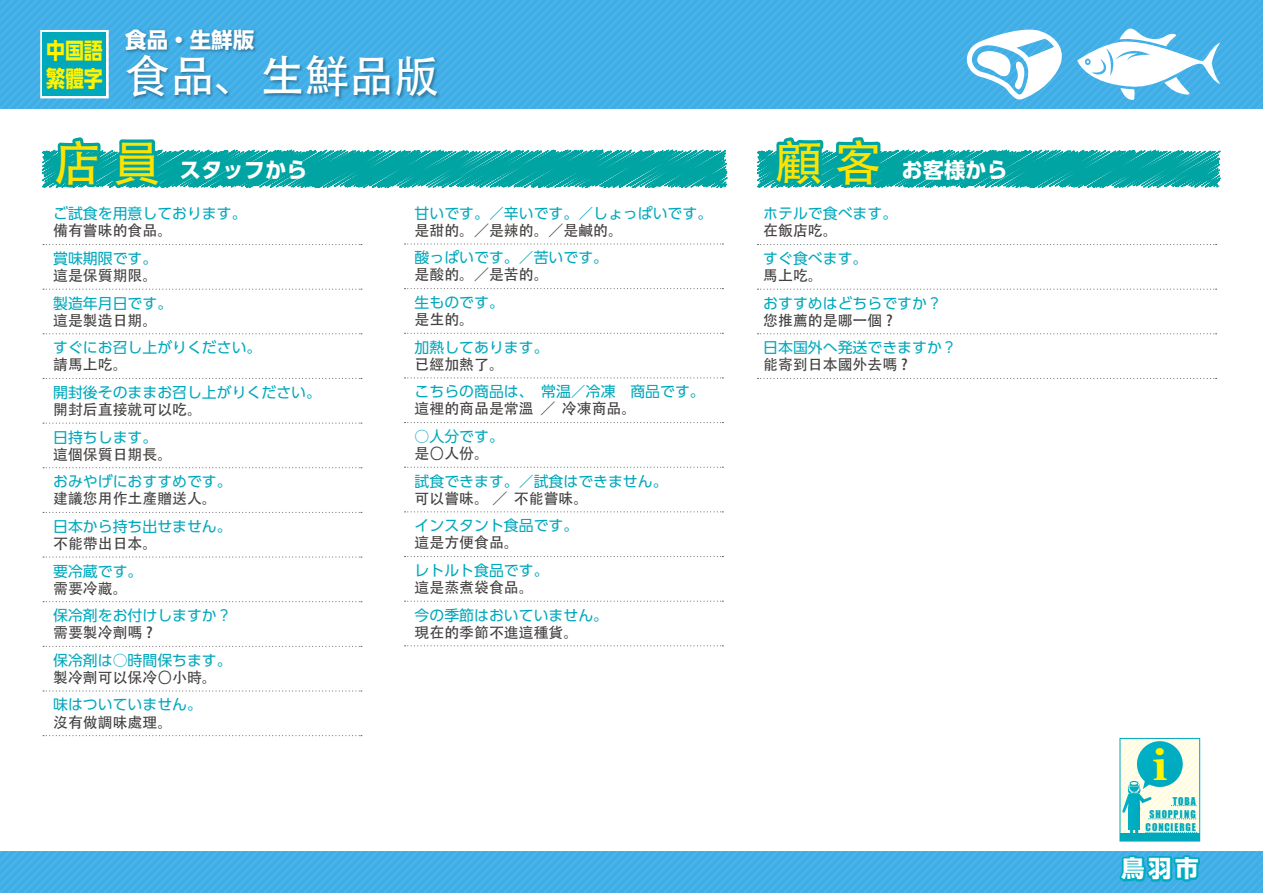
<style>
.page{position:relative;width:1263px;height:893px;background:#fff}
.page>*{position:absolute;margin:0;border:0;box-sizing:border-box;transform-origin:0 0}
.t1{font:48.3px "Adobe Heiti Std";color:#ffe300}
.t2{font:44.85px "Adobe Heiti Std";color:#fff}
.t3{font:700 41.7px "Georgia";color:#fff300}
.t4{font:700 23.4px "UD Shin Go NT Pro";color:#fff}
.t5{font:700 22.35px/27.6px "UD Shin Go Pro";color:#fff300;scale:.85 1}
.t6{font:700 21.45px "UD Shin Go Pro";color:#fff}
.t7{font:700 21.3px "UD Shin Go Pro";color:#fff}
.t8{font:14.85px "UD Shin Go Pro";color:#00a8bc}
.t9{font:14.85px "Adobe Heiti Std";color:#423f3e}
.t10{font:9.75px/13.2px "Impact";letter-spacing:.1em;color:#00a8bc;text-align:right}
</style>
<div class="page">
<div style="left:0;top:0;width:1263px;height:893px;background:linear-gradient(to right,#48b2e8,#45b1e8)"></div>
<svg style="left:1077px;top:28px;width:143px;height:72px"></svg>
<svg style="left:966px;top:28px;width:98px;height:72px"></svg>
<div style="left:0;top:109px;width:1263px;height:741px;background:#fff"></div>
<div style="left:40px;top:30px;width:69px;height:68px;border:4px solid #fff"></div>
<div style="left:43px;top:32px;width:63px;height:64px;background:#00a8bc"></div>
<img style="left:123px;top:51px;width:321px;height:58px">
<img style="left:123px;top:27px;width:136px;height:35px">
<svg style="left:41px;top:137px;width:687px;height:52px"></svg>
<svg style="left:756px;top:137px;width:465px;height:52px"></svg>
<svg style="left:43px;top:244px;width:319px;height:1px"></svg>
<svg style="left:43px;top:289px;width:319px;height:1px"></svg>
<svg style="left:43px;top:333px;width:319px;height:1px"></svg>
<svg style="left:43px;top:378px;width:319px;height:1px"></svg>
<svg style="left:43px;top:423px;width:319px;height:1px"></svg>
<svg style="left:43px;top:467px;width:319px;height:1px"></svg>
<svg style="left:43px;top:512px;width:319px;height:1px"></svg>
<svg style="left:43px;top:556px;width:319px;height:2px"></svg>
<svg style="left:43px;top:601px;width:319px;height:1px"></svg>
<svg style="left:43px;top:646px;width:319px;height:1px"></svg>
<svg style="left:43px;top:690px;width:319px;height:1px"></svg>
<svg style="left:43px;top:735px;width:319px;height:1px"></svg>
<svg style="left:404px;top:243px;width:319px;height:1px"></svg>
<svg style="left:404px;top:288px;width:319px;height:1px"></svg>
<svg style="left:404px;top:333px;width:319px;height:1px"></svg>
<svg style="left:404px;top:377px;width:319px;height:1px"></svg>
<svg style="left:404px;top:422px;width:319px;height:1px"></svg>
<svg style="left:404px;top:467px;width:319px;height:1px"></svg>
<svg style="left:404px;top:511px;width:319px;height:1px"></svg>
<svg style="left:404px;top:556px;width:319px;height:1px"></svg>
<svg style="left:404px;top:601px;width:319px;height:1px"></svg>
<svg style="left:404px;top:645px;width:319px;height:1px"></svg>
<svg style="left:757px;top:244px;width:460px;height:1px"></svg>
<svg style="left:757px;top:289px;width:460px;height:1px"></svg>
<svg style="left:757px;top:333px;width:460px;height:1px"></svg>
<svg style="left:757px;top:378px;width:460px;height:1px"></svg>
<svg style="left:1115px;top:741px;width:87px;height:151px"></svg>
<h3 class="t5" style="left:46px;top:36px;width:68px">中国語繁體字</h3>
<h3 class="t6" style="left:125px;top:23px;width:130px">食品・生鮮版</h3>
<h2 class="t2" style="left:125px;top:50px;width:315px">食品、生鮮品版</h2>
<h1 class="t1" style="left:53px;top:134px;width:109px">店 員</h1>
<h3 class="t7" style="left:180px;top:153px;width:129px">スタッフから</h3>
<p class="t8" style="left:53px;top:202px;width:195px">ご試食を用意しております。</p>
<p class="t9" style="left:53px;top:222px;width:121px">備有嘗味的食品。</p>
<p class="t8" style="left:53px;top:246px;width:106px">賞味期限です。</p>
<p class="t9" style="left:53px;top:267px;width:106px">這是保質期限。</p>
<p class="t8" style="left:53px;top:291px;width:121px">製造年月日です。</p>
<p class="t9" style="left:53px;top:311px;width:106px">這是製造日期。</p>
<p class="t8" style="left:53px;top:336px;width:210px">すぐにお召し上がりください。</p>
<p class="t9" style="left:53px;top:356px;width:76px">請馬上吃。</p>
<p class="t8" style="left:53px;top:380px;width:269px">開封後そのままお召し上がりください。</p>
<p class="t9" style="left:53px;top:401px;width:150px">開封后直接就可以吃。</p>
<p class="t8" style="left:53px;top:425px;width:106px">日持ちします。</p>
<p class="t9" style="left:53px;top:445px;width:121px">這個保質日期長。</p>
<p class="t8" style="left:53px;top:470px;width:180px">おみやげにおすすめです。</p>
<p class="t9" style="left:53px;top:490px;width:165px">建議您用作土產贈送人。</p>
<p class="t8" style="left:53px;top:514px;width:180px">日本から持ち出せません。</p>
<p class="t9" style="left:53px;top:534px;width:106px">不能帶出日本。</p>
<p class="t8" style="left:53px;top:559px;width:91px">要冷蔵です。</p>
<p class="t9" style="left:53px;top:579px;width:76px">需要冷藏。</p>
<p class="t8" style="left:53px;top:603px;width:180px">保冷剤をお付けしますか？</p>
<p class="t9" style="left:53px;top:624px;width:101px">需要製冷劑嗎 ?</p>
<p class="t8" style="left:53px;top:648px;width:180px">保冷剤は○時間保ちます。</p>
<p class="t9" style="left:53px;top:668px;width:165px">製冷劑可以保冷〇小時。</p>
<p class="t8" style="left:53px;top:693px;width:150px">味はついていません。</p>
<p class="t9" style="left:53px;top:713px;width:121px">沒有做調味處理。</p>
<p class="t8" style="left:415px;top:201px;width:299px">甘いです。／辛いです。／しょっぱいです。</p>
<p class="t9" style="left:415px;top:221px;width:210px">是甜的。／是辣的。／是鹹的。</p>
<p class="t8" style="left:415px;top:246px;width:195px">酸っぱいです。／苦いです。</p>
<p class="t9" style="left:415px;top:266px;width:135px">是酸的。／是苦的。</p>
<p class="t8" style="left:415px;top:290px;width:91px">生ものです。</p>
<p class="t9" style="left:415px;top:311px;width:61px">是生的。</p>
<p class="t8" style="left:415px;top:335px;width:135px">加熱してあります。</p>
<p class="t9" style="left:415px;top:355px;width:91px">已經加熱了。</p>
<p class="t8" style="left:415px;top:380px;width:292px">こちらの商品は、　常温／冷凍　商品です。</p>
<p class="t9" style="left:415px;top:400px;width:223px">這裡的商品是常溫 ／ 冷凍商品。</p>
<p class="t8" style="left:415px;top:424px;width:91px">○人分です。</p>
<p class="t9" style="left:415px;top:445px;width:76px">是〇人份。</p>
<p class="t8" style="left:415px;top:469px;width:254px">試食できます。／試食はできません。</p>
<p class="t9" style="left:415px;top:489px;width:175px">可以嘗味。 ／ 不能嘗味。</p>
<p class="t8" style="left:415px;top:514px;width:165px">インスタント食品です。</p>
<p class="t9" style="left:415px;top:534px;width:106px">這是方便食品。</p>
<p class="t8" style="left:415px;top:558px;width:135px">レトルト食品です。</p>
<p class="t9" style="left:415px;top:579px;width:121px">這是蒸煮袋食品。</p>
<p class="t8" style="left:415px;top:603px;width:195px">今の季節はおいていません。</p>
<p class="t9" style="left:415px;top:623px;width:165px">現在的季節不進這種貨。</p>
<h1 class="t1" style="left:774px;top:134px;width:109px">顧 客</h1>
<h3 class="t7" style="left:901px;top:152px;width:108px">お客様から</h3>
<p class="t8" style="left:763px;top:202px;width:135px">ホテルで食べます。</p>
<p class="t9" style="left:763px;top:222px;width:76px">在飯店吃。</p>
<p class="t8" style="left:763px;top:246px;width:106px">すぐ食べます。</p>
<p class="t9" style="left:763px;top:267px;width:61px">馬上吃。</p>
<p class="t8" style="left:763px;top:291px;width:180px">おすすめはどちらですか？</p>
<p class="t9" style="left:763px;top:311px;width:131px">您推薦的是哪一個 ?</p>
<p class="t8" style="left:763px;top:336px;width:195px">日本国外へ発送できますか？</p>
<p class="t9" style="left:763px;top:356px;width:146px">能寄到日本國外去嗎 ?</p>
<h3 class="t3" style="left:1153px;top:738px;width:16px">i</h3>
<p class="t10" style="left:1146px;top:794px;width:52px">TOBA<br>SHOPPING<br>CONCIERGE</p>
<h3 class="t4" style="left:1121px;top:849px;width:79px">鳥羽市</h3>
</div>
